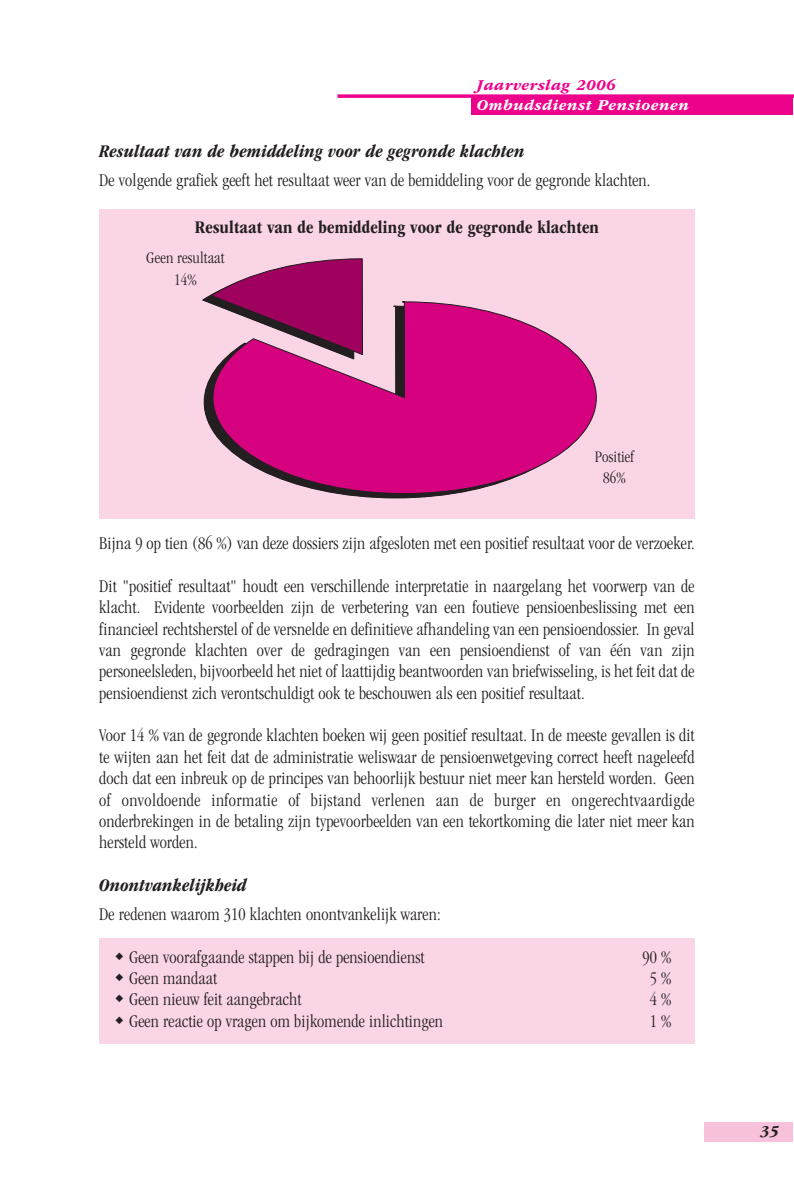
<style>
.page{position:relative;width:794px;height:1191px;background:#fff}
.page>*{position:absolute;margin:0;border:0;box-sizing:border-box;transform-origin:0 0}
.t1{font:300 condensed 18.38px/21.3px "ITC Garamond Std";letter-spacing:.01em;color:#231f20;text-align:justify}
.t2{font:italic 700 condensed 18.38px "ITC Garamond Std";letter-spacing:.01em;color:#231f20}
.t3{font:700 condensed 18.38px "ITC Garamond Std";letter-spacing:.01em;color:#231f20}
.t4{font:300 condensed 16.62px/21.3px "ITC Garamond Std";letter-spacing:.01em;color:#231f20;text-align:center}
.t5{font:italic 700 15.75px "ITC Garamond Std";letter-spacing:.03em;color:#fff}
.t6{font:italic 700 15.75px "ITC Garamond Std";letter-spacing:.03em;color:#ed028c}
.t7{font:italic 700 15.75px "ITC Garamond Std";color:#231f20}
</style>
<div class="page">
<div style="left:99px;top:938px;width:595px;height:106px;background:#fad5e5"></div>
<div style="left:704px;top:1122px;width:89px;height:20px;background:#f7c2d9"></div>
<div style="left:471px;top:95px;width:322px;height:20px;background:#ed028c"></div>
<svg style="left:337px;top:94px;width:456px;height:4px"></svg>
<div style="left:99px;top:210px;width:595px;height:309px;background:#fad5e5"></div>
<svg style="left:203px;top:374px;width:250px;height:125px"></svg>
<svg style="left:212px;top:301px;width:385px;height:193px"></svg>
<svg style="left:202px;top:258px;width:161px;height:102px"></svg>
<p class="t6" style="left:476px;top:79px;width:141px">Jaarverslag 2006</p>
<p class="t5" style="left:476px;top:99px;width:214px">Ombudsdienst Pensioenen</p>
<p class="t2" style="left:99px;top:145px;width:427px">Resultaat van de bemiddeling voor de gegronde klachten</p>
<p class="t1" style="left:99px;top:171px;width:553px">De volgende grafiek geeft het resultaat weer van de bemiddeling voor de gegronde klachten.</p>
<p class="t3" style="left:195px;top:221px;width:405px">Resultaat van de bemiddeling voor de gegronde klachten</p>
<p class="t4" style="left:146px;top:248px;width:80px">Geen resultaat<br>14%</p>
<p class="t4" style="left:594px;top:446px;width:41px">Positief<br>86%</p>
<p class="t1" style="left:99px;top:534px;width:597px">Bijna 9 op tien (86 %) van deze dossiers zijn afgesloten met een positief resultaat voor de verzoeker.</p>
<p class="t1" style="left:99px;top:576px;width:597px">Dit "positief resultaat" houdt een verschillende interpretatie in naargelang het voorwerp van de klacht. Evidente voorbeelden zijn de verbetering van een foutieve pensioenbeslissing met een financieel rechtsherstel of de versnelde en definitieve afhandeling van een pensioendossier. In geval van gegronde klachten over de gedragingen van een pensioendienst of van één van zijn personeelsleden, bijvoorbeeld het niet of laattijdig beantwoorden van briefwisseling, is het feit dat de pensioendienst zich verontschuldigt ook te beschouwen als een positief resultaat.</p>
<p class="t1" style="left:99px;top:726px;width:597px">Voor 14 % van de gegronde klachten boeken wij geen positief resultaat. In de meeste gevallen is dit te wijten aan het feit dat de administratie weliswaar de pensioenwetgeving correct heeft nageleefd doch dat een inbreuk op de principes van behoorlijk bestuur niet meer kan hersteld worden. Geen of onvoldoende informatie of bijstand verlenen aan de burger en ongerechtvaardigde onderbrekingen in de betaling zijn typevoorbeelden van een tekortkoming die later niet meer kan hersteld worden.</p>
<p class="t2" style="left:99px;top:878px;width:149px">Onontvankelijkheid</p>
<p class="t1" style="left:99px;top:904px;width:343px">De redenen waarom 310 klachten onontvankelijk waren:</p>
<p class="t1" style="left:129px;top:947px;width:297px">Geen voorafgaande stappen bij de pensioendienst</p>
<p class="t1" style="left:642px;top:947px;width:30px">90 %</p>
<p class="t1" style="left:129px;top:968px;width:90px">Geen mandaat</p>
<p class="t1" style="left:650px;top:968px;width:23px">5 %</p>
<p class="t1" style="left:129px;top:989px;width:174px">Geen nieuw feit aangebracht</p>
<p class="t1" style="left:650px;top:989px;width:23px">4 %</p>
<p class="t1" style="left:129px;top:1011px;width:316px">Geen reactie op vragen om bijkomende inlichtingen</p>
<p class="t1" style="left:650px;top:1011px;width:23px">1 %</p>
<p class="t7" style="left:760px;top:1125px;width:20px">35</p>
</div>
